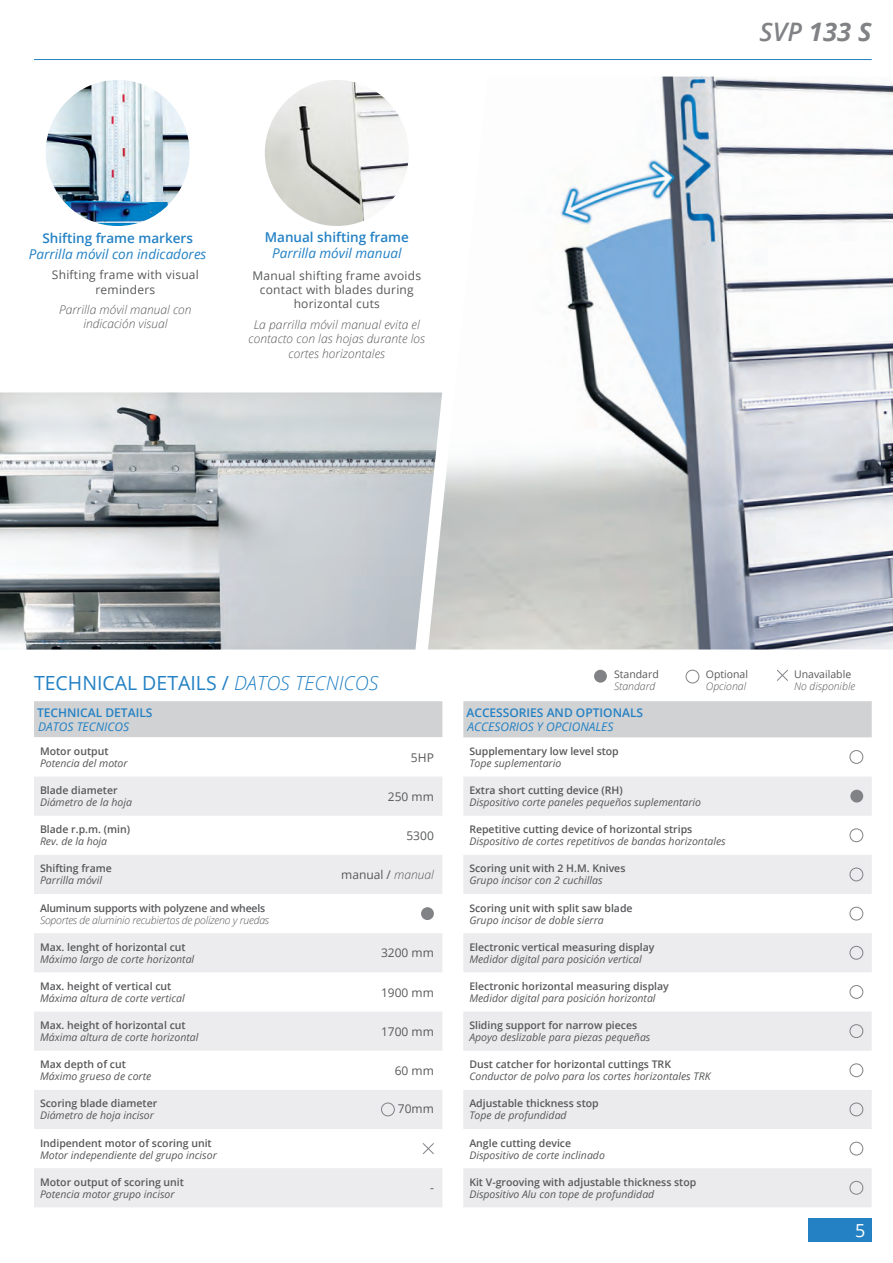
<style>
.page{position:relative;width:893px;height:1263px;background:#fff}
.page>*{position:absolute;margin:0;border:0;box-sizing:border-box;transform-origin:0 0}
.t1{font:italic 700 25.5px "Open Sans";color:#808285}
.t2{font:19.5px "Open Sans";color:#2381c4}
.t3{font:18px "Open Sans";color:#fff}
.t4{font:italic 13.5px "Open Sans";color:#2381c4}
.t5{font:600 13.5px "Open Sans";color:#2381c4}
.t6{font:12px/14.4px "Open Sans";letter-spacing:.02em;color:#57585a;text-align:center}
.t7{font:italic 300 12px/14.4px "Open Sans";letter-spacing:.005em;color:#57585a;text-align:center}
.t8{font:600 12px "Open Sans";color:#2381c4}
.t9{font:italic 12px "Open Sans";color:#2381c4}
.t10{font:italic 10.5px "Open Sans";color:#57585a}
.t11{font:600 10.5px "Open Sans";color:#57585a}
.t12{font:italic 300 10.5px "Open Sans";letter-spacing:-.02em;color:#57585a}
.t13{font:600 10.5px "Open Sans";letter-spacing:-.02em;color:#57585a}
.t14{font:italic 300 10.5px "Open Sans";color:#57585a}
.t15{font:10.5px "Open Sans";color:#57585a}
.s1{font-weight:600}
.s2{font-weight:300;font-style:italic}
</style>
<div class="page">
<div style="left:808px;top:1218px;width:64px;height:24px;background:#2381c4"></div>
<hr style="left:34px;top:59px;width:838px;height:1px;background:#2381c4">
<div style="left:34px;top:701px;width:408px;height:36px;background:#d1d2d4"></div>
<svg style="left:34px;top:777px;width:408px;height:430px;fill:#ececee"></svg>
<div style="left:421px;top:907px;width:13px;height:13px;background:#808285;border-radius:50%"></div>
<div style="left:381px;top:1103px;width:14px;height:13px;border:1px solid #808285;border-radius:50%"></div>
<svg style="left:422px;top:1142px;width:13px;height:13px"></svg>
<div style="left:463px;top:701px;width:409px;height:36px;background:#d1d2d4"></div>
<svg style="left:463px;top:777px;width:409px;height:195px;fill:#ececee"></svg>
<svg style="left:463px;top:1012px;width:409px;height:195px;fill:#ebebed"></svg>
<div style="left:850px;top:750px;width:13px;height:14px;border:1px solid #808285;border-radius:50%"></div>
<div style="left:850px;top:790px;width:13px;height:12px;background:#808285;border-radius:50%"></div>
<div style="left:850px;top:828px;width:13px;height:14px;border:1px solid #808285;border-radius:50%"></div>
<div style="left:850px;top:868px;width:13px;height:13px;border:1px solid #808285;border-radius:50%"></div>
<div style="left:850px;top:907px;width:13px;height:13px;border:1px solid #808285;border-radius:50%"></div>
<div style="left:850px;top:946px;width:13px;height:13px;border:1px solid #808285;border-radius:50%"></div>
<div style="left:850px;top:985px;width:13px;height:14px;border:1px solid #808285;border-radius:50%"></div>
<div style="left:850px;top:1024px;width:13px;height:14px;border:1px solid #808285;border-radius:50%"></div>
<div style="left:850px;top:1063px;width:13px;height:14px;border:1px solid #808285;border-radius:50%"></div>
<div style="left:850px;top:1103px;width:13px;height:13px;border:1px solid #808285;border-radius:50%"></div>
<div style="left:850px;top:1142px;width:13px;height:13px;border:1px solid #808285;border-radius:50%"></div>
<div style="left:850px;top:1181px;width:13px;height:13px;border:1px solid #808285;border-radius:50%"></div>
<div style="left:594px;top:670px;width:13px;height:13px;background:#808285;border-radius:50%"></div>
<div style="left:686px;top:670px;width:13px;height:13px;border:1px solid #808285;border-radius:50%"></div>
<svg style="left:777px;top:669px;width:11px;height:12px"></svg>
<img style="left:265px;top:80px;width:144px;height:146px">
<img style="left:0;top:392px;width:428px;height:257px">
<img style="left:428px;top:77px;width:465px;height:572px">
<img style="left:46px;top:80px;width:144px;height:146px">
<p class="t5" style="left:42px;top:228px;width:152px">Shifting frame markers</p>
<p class="t4" style="left:29px;top:245px;width:179px">Parrilla móvil con indicadores</p>
<p class="t6" style="left:52px;top:267px;width:148px">Shifting frame with visual reminders</p>
<p class="t7" style="left:59px;top:302px;width:134px">Parrilla móvil manual con indicación visual</p>
<p class="t5" style="left:265px;top:228px;width:146px">Manual shifting frame</p>
<p class="t4" style="left:272px;top:244px;width:131px">Parrilla móvil manual</p>
<p class="t6" style="left:252px;top:268px;width:170px">Manual shifting frame avoids contact with blades during horizontal cuts</p>
<p class="t7" style="left:249px;top:317px;width:178px">La parrilla móvil manual evita el contacto con las hojas durante los cortes horizontales</p>
<p class="t1" style="left:759px;top:14px;width:114px"><span class="s1">SVP</span> 133 S</p>
<p class="t2" style="left:34px;top:669px;width:346px">TECHNICAL DETAILS / <span class="s2">DATOS TECNICOS</span></p>
<p class="t8" style="left:37px;top:704px;width:117px">TECHNICAL DETAILS</p>
<p class="t9" style="left:38px;top:718px;width:92px">DATOS TECNICOS</p>
<p class="t11" style="left:40px;top:744px;width:70px">Motor output</p>
<p class="t10" style="left:40px;top:756px;width:89px">Potencia del motor</p>
<p class="t11" style="left:40px;top:783px;width:79px">Blade diameter</p>
<p class="t10" style="left:40px;top:795px;width:93px">Diámetro de la hoja</p>
<p class="t11" style="left:40px;top:822px;width:92px">Blade r.p.m. (min)</p>
<p class="t10" style="left:40px;top:834px;width:69px">Rev. de la hoja</p>
<p class="t6" style="left:411px;top:750px;width:24px">5HP</p>
<p class="t6" style="left:388px;top:789px;width:48px">250 mm</p>
<p class="t6" style="left:406px;top:828px;width:29px">5300</p>
<p class="t11" style="left:40px;top:861px;width:73px">Shifting frame</p>
<p class="t10" style="left:40px;top:873px;width:64px">Parrilla móvil</p>
<p class="t6" style="left:341px;top:867px;width:94px">manual / <span class="s2">manual</span></p>
<p class="t13" style="left:40px;top:901px;width:227px">Aluminum supports with polyzene and wheels</p>
<p class="t12" style="left:40px;top:912px;width:231px">Soportes de aluminio recubiertos de polizeno y ruedas</p>
<p class="t11" style="left:40px;top:940px;width:147px">Max. lenght of horizontal cut</p>
<p class="t10" style="left:40px;top:952px;width:156px">Máximo largo de corte horizontal</p>
<p class="t6" style="left:381px;top:945px;width:54px">3200 mm</p>
<p class="t11" style="left:40px;top:979px;width:133px">Max. height of vertical cut</p>
<p class="t10" style="left:40px;top:991px;width:146px">Máxima altura de corte vertical</p>
<p class="t6" style="left:381px;top:985px;width:54px">1900 mm</p>
<p class="t11" style="left:40px;top:1018px;width:147px">Max. height of horizontal cut</p>
<p class="t10" style="left:40px;top:1030px;width:160px">Máxima altura de corte horizontal</p>
<p class="t6" style="left:381px;top:1024px;width:54px">1700 mm</p>
<p class="t11" style="left:40px;top:1057px;width:87px">Max depth of cut</p>
<p class="t10" style="left:40px;top:1069px;width:113px">Máximo grueso de corte</p>
<p class="t6" style="left:395px;top:1063px;width:41px">60 mm</p>
<p class="t11" style="left:40px;top:1096px;width:119px">Scoring blade diameter</p>
<p class="t10" style="left:40px;top:1108px;width:116px">Diámetro de hoja incisor</p>
<p class="t6" style="left:398px;top:1101px;width:38px">70mm</p>
<p class="t11" style="left:40px;top:1135px;width:173px">Indipendent motor of scoring unit</p>
<p class="t10" style="left:40px;top:1147px;width:178px">Motor independiente del grupo incisor</p>
<p class="t11" style="left:40px;top:1175px;width:145px">Motor output of scoring unit</p>
<p class="t10" style="left:40px;top:1187px;width:136px">Potencia motor grupo incisor</p>
<p class="t6" style="left:430px;top:1180px;width:5px">-</p>
<p class="t15" style="left:614px;top:667px;width:46px">Standard</p>
<p class="t14" style="left:614px;top:679px;width:43px">Standard</p>
<p class="t15" style="left:706px;top:667px;width:44px">Optional</p>
<p class="t14" style="left:706px;top:679px;width:42px">Opcional</p>
<p class="t8" style="left:466px;top:704px;width:178px">ACCESSORIES AND OPTIONALS</p>
<p class="t9" style="left:468px;top:718px;width:147px">ACCESORIOS Y OPCIONALES</p>
<p class="t11" style="left:469px;top:744px;width:151px">Supplementary low level stop</p>
<p class="t10" style="left:469px;top:756px;width:93px">Tope suplementario</p>
<p class="t11" style="left:469px;top:783px;width:155px">Extra short cutting device (RH)</p>
<p class="t10" style="left:469px;top:795px;width:233px">Dispositivo corte paneles pequeños suplementario</p>
<p class="t11" style="left:469px;top:822px;width:225px">Repetitive cutting device of horizontal strips</p>
<p class="t10" style="left:469px;top:834px;width:258px">Dispositivo de cortes repetitivos de bandas horizontales</p>
<p class="t11" style="left:469px;top:861px;width:158px">Scoring unit with 2 H.M. Knives</p>
<p class="t10" style="left:469px;top:873px;width:135px">Grupo incisor con 2 cuchillas</p>
<p class="t11" style="left:469px;top:901px;width:165px">Scoring unit with split saw blade</p>
<p class="t10" style="left:469px;top:913px;width:136px">Grupo incisor de doble sierra</p>
<p class="t11" style="left:469px;top:940px;width:187px">Electronic vertical measuring display</p>
<p class="t10" style="left:469px;top:952px;width:174px">Medidor digital para posición vertical</p>
<p class="t11" style="left:469px;top:979px;width:201px">Electronic horizontal measuring display</p>
<p class="t10" style="left:469px;top:991px;width:188px">Medidor digital para posición horizontal</p>
<p class="t11" style="left:469px;top:1018px;width:169px">Sliding support for narrow pieces</p>
<p class="t10" style="left:469px;top:1030px;width:183px">Apoyo deslizable para piezas pequeñas</p>
<p class="t11" style="left:469px;top:1057px;width:203px">Dust catcher for horizontal cuttings TRK</p>
<p class="t10" style="left:469px;top:1069px;width:243px">Conductor de polvo para los cortes horizontales TRK</p>
<p class="t11" style="left:469px;top:1096px;width:131px">Adjustable thickness stop</p>
<p class="t10" style="left:469px;top:1108px;width:99px">Tope de profundidad</p>
<p class="t11" style="left:469px;top:1135px;width:103px">Angle cutting device</p>
<p class="t10" style="left:469px;top:1147px;width:137px">Dispositivo de corte inclinado</p>
<p class="t11" style="left:469px;top:1175px;width:229px">Kit V-grooving with adjustable thickness stop</p>
<p class="t10" style="left:469px;top:1187px;width:186px">Dispositivo Alu con tope de profundidad</p>
<p class="t15" style="left:794px;top:667px;width:59px">Unavailable</p>
<p class="t14" style="left:794px;top:679px;width:63px">No disponible</p>
<h3 class="t3" style="left:855px;top:1218px;width:12px">5</h3>
</div>
